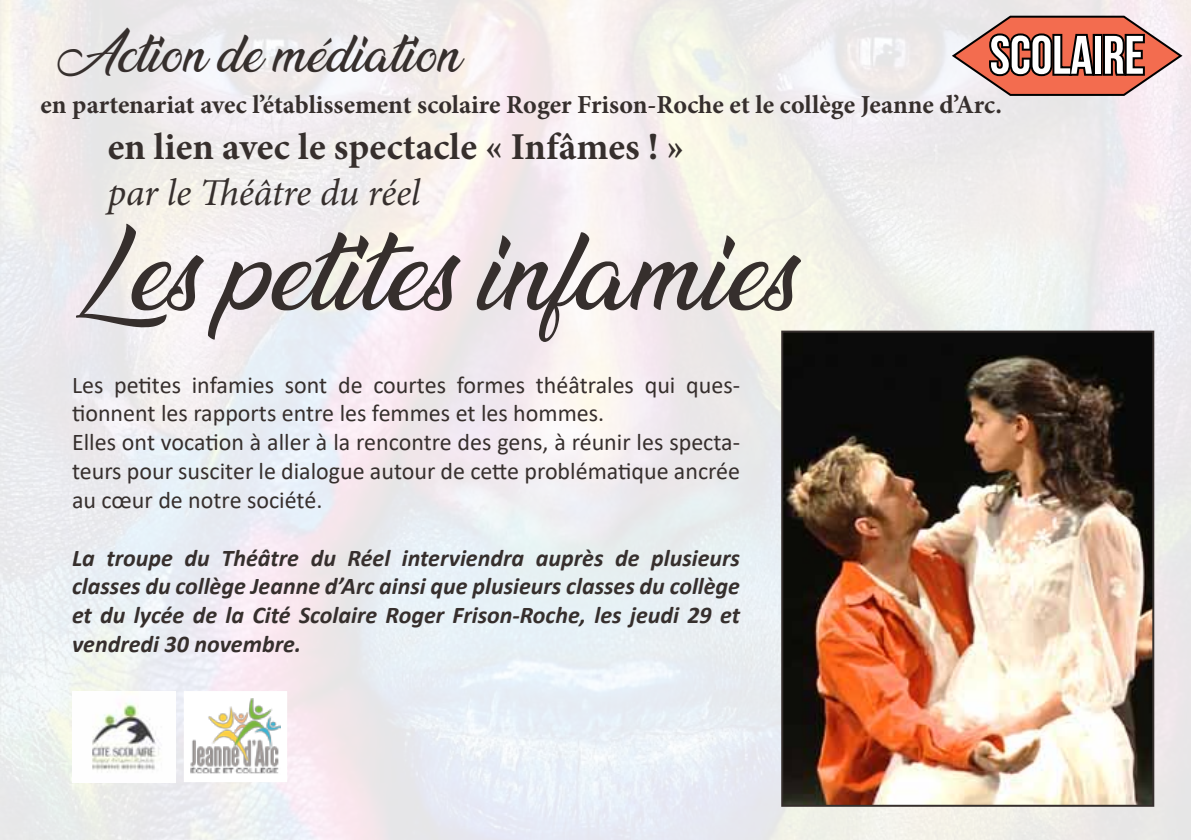
<style>
.page{position:relative;width:1191px;height:840px;background:#fff}
.page>*{position:absolute;margin:0;border:0;box-sizing:border-box;transform-origin:0 0}
.t1{font:96px "Ananda";color:#362f2d}
.t2{font:54px "Bebas Neue";color:#fff}
.t3{font:46px "Ananda";color:#362f2d}
.t4{font:700 38px "Minion Pro";color:#362f2d}
.t5{font:italic 38px "Minion Pro";letter-spacing:-.015em;color:#362f2d}
.t6{font:700 26px "Minion Pro";color:#362f2d}
.t7{font:24px/28.8px "Calibri";color:#362f2d}
.t8{font:italic 700 24px/28.8px "Calibri";color:#362f2d;text-align:justify}
</style>
<div class="page">
<img style="left:0;top:0;width:1191px;height:839px">
<img style="left:784px;top:333px;width:367px;height:470px">
<div style="left:781px;top:330px;width:373px;height:476px;border:2px solid #362f2d"></div>
<img style="left:72px;top:691px;width:103px;height:90px">
<div style="left:185px;top:691px;width:101px;height:89px;background:#fff"></div>
<img style="left:190px;top:698px;width:90px;height:76px">
<svg style="left:950px;top:14px;width:234px;height:83px"></svg>
<h3 class="t3" style="left:58px;top:29px;width:404px">Action de médiation</h3>
<h2 class="t2" style="left:989px;top:25px;width:156px">SCOLAIRE</h2>
<p class="t6" style="left:41px;top:86px;width:962px">en partenariat avec l’établissement scolaire Roger Frison-Roche et le collège Jeanne d’Arc.</p>
<h3 class="t4" style="left:108px;top:120px;width:578px">en lien avec le spectacle « Infâmes ! »</h3>
<h3 class="t5" style="left:108px;top:166px;width:314px">par le Théâtre du réel</h3>
<h1 class="t1" style="left:72px;top:221px;width:727px">Les petites infamies</h1>
<p class="t7" style="left:72px;top:369px;width:669px">Les petites infamies sont de courtes formes théâtrales qui ques&shy;tionnent les rapports entre les femmes et les hommes.<br>Elles ont vocation à aller à la rencontre des gens, à réunir les specta&shy;teurs pour susciter le dialogue autour de cette problématique ancrée au cœur de notre société.</p>
<p class="t8" style="left:72px;top:542px;width:669px">La troupe du Théâtre du Réel interviendra auprès de plusieurs classes du collège Jeanne d’Arc ainsi que plusieurs classes du collège et du lycée de la Cité Scolaire Roger Frison-Roche, les jeudi 29 et vendredi 30 novembre.</p>
</div>
